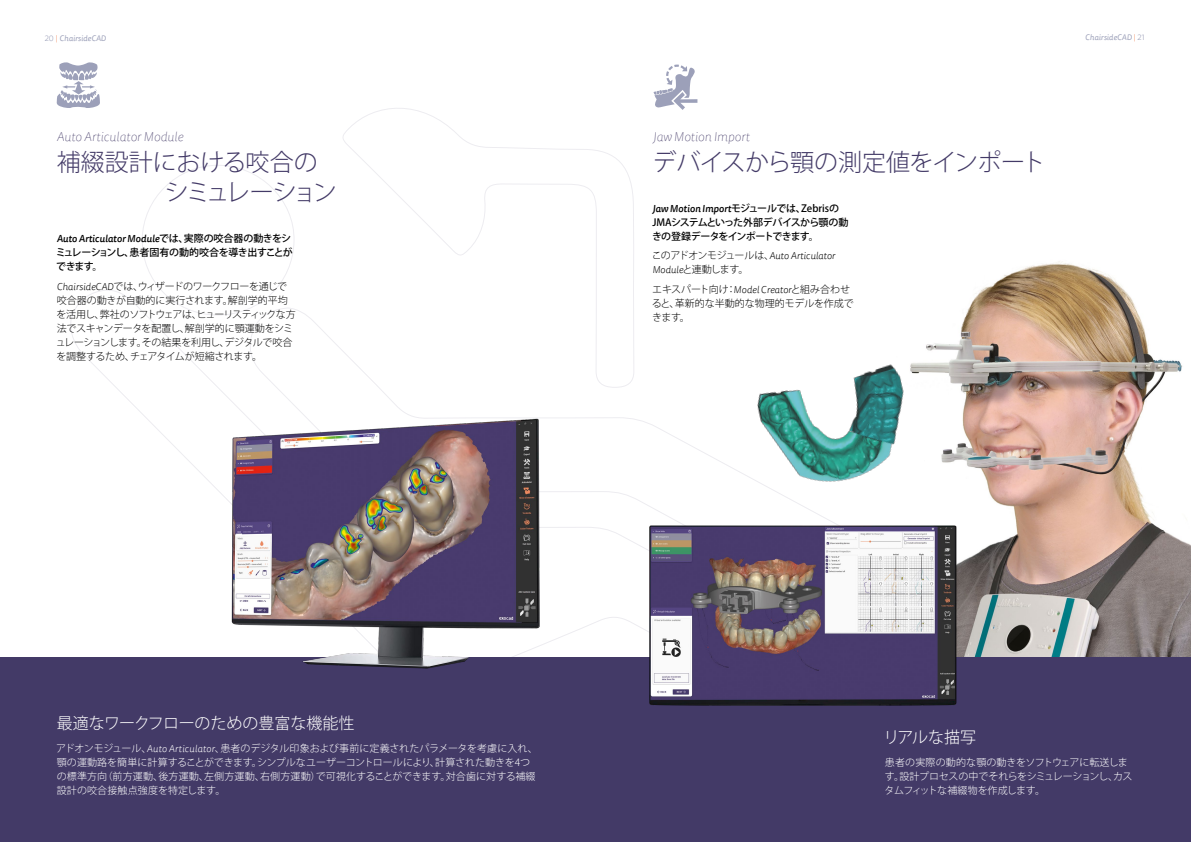
<style>
.page{position:relative;width:1191px;height:842px;background:#fff}
.page>*{position:absolute;margin:0;border:0;box-sizing:border-box;transform-origin:0 0}
.t1{font:300 24px/30px "Koz Go Pr 6 N";letter-spacing:-.02em;color:#433a67}
.t2{font:300 16px "Koz Go Pr 6 N";color:#fff}
.t3{font:italic 100 13px "Tisa Sans Pro";color:#433a67}
.t4{font:300 10px/14px "Koz Go Pro";letter-spacing:-.03em;color:#000}
.t5{font:300 10px/14px "Koz Go Pro";letter-spacing:-.005em;color:#fff}
.t6{font:500 10px/14px "Koz Go Pro";letter-spacing:-.06em;color:#000}
.t7{font:300 10px/14px "Koz Go Pro";letter-spacing:-.025em;color:#fff}
.t8{font:italic 500 10px "Tisa Sans Pro";color:#000}
.t9{font:italic 300 10px "Tisa Sans Pro";letter-spacing:-.005em;color:#000}
.t10{font:300 10px/14px "Koz Go Pro";color:#000}
.t11{font:italic 8px "Tisa Sans Pro";color:#9ca0b9}
.s1{font-weight:300;font-style:normal}
.s2{font-weight:300;font-style:normal;color:#f08a5f}
.s3{font-family:"Koz Go Pro";font-style:normal}
.s4{font-family:"Tisa Sans Pro";font-style:italic}
</style>
<div class="page">
<svg style="left:339px;top:108px;width:295px;height:280px"></svg>
<svg style="left:142px;top:165px;width:153px;height:151px"></svg>
<img style="left:926px;top:261px;width:265px;height:396px">
<div style="left:0;top:657px;width:1191px;height:185px;background:#433a67"></div>
<svg style="left:56px;top:62px;width:44px;height:46px"></svg>
<svg style="left:653px;top:65px;width:45px;height:45px"></svg>
<img style="left:723px;top:349px;width:224px;height:161px">
<img style="left:641px;top:522px;width:327px;height:184px">
<img style="left:209px;top:410px;width:355px;height:259px">
<p class="t11" style="left:45px;top:33px;width:63px"><span class="s1">20</span> <span class="s2">|</span> ChairsideCAD</p>
<p class="t11" style="left:1085px;top:32px;width:61px">ChairsideCAD <span class="s2">|</span> <span class="s1">21</span></p>
<h3 class="t3" style="left:57px;top:128px;width:128px">Auto Articulator Module</h3>
<h1 class="t1" style="left:165px;top:148px;width:174px;text-indent:-108px">補綴設計における咬合のシミュレーション</h1>
<p class="t8" style="left:57px;top:232px;width:236px">Auto Articulator Module<span class="s3">では、実際の咬合器の動きをシ</span></p>
<p class="t6" style="left:56px;top:246px;width:239px">ミュレーションし、患者固有の動的咬合を導き出すことができます。</p>
<p class="t4" style="left:56px;top:279px;width:242px"><span class="s4">ChairsideCAD</span>では、ウィザードのワークフローを通じで咬合器の動きが自動的に実行されます。解剖学的平均を活用し、弊社のソフトウェアは、ヒューリスティックな方法でスキャンデータを配置し、解剖学的に顎運動をシミュレーションします。その結果を利用し、デジタルで咬合を調整するため、チェアタイムが短縮されます。</p>
<h3 class="t3" style="left:653px;top:128px;width:98px">Jaw Motion Import</h3>
<h1 class="t1" style="left:652px;top:148px;width:395px">デバイスから顎の測定値をインポート</h1>
<p class="t8" style="left:652px;top:201px;width:188px">Jaw Motion Import<span class="s3">モジュールでは、Zebrisの</span></p>
<p class="t6" style="left:652px;top:215px;width:198px">JMAシステムといった外部デバイスから顎の動きの登録データをインポートできます。</p>
<p class="t9" style="left:651px;top:249px;width:185px"><span class="s3">このアドオンモジュールは、</span>Auto Articulator</p>
<p class="t4" style="left:652px;top:260px;width:199px;line-height:19.7px"><span class="s4">Module</span>と連動します。<br>エキスパート向け：<span class="s4">Model Creator</span>と組み合わせ</p>
<p class="t10" style="left:652px;top:296px;width:203px">ると、革新的な半動的な物理的モデルを作成できます。</p>
<h2 class="t2" style="left:57px;top:714px;width:299px">最適なワークフローのための豊富な機能性</h2>
<p class="t5" style="left:56px;top:741px;width:483px">アドオンモジュール、<span class="s4">Auto Articulator</span>、患者のデジタル印象および事前に定義されたパラメータを考慮に入れ、顎の運動路を簡単に計算することができます。シンプルなユーザーコントロールにより、計算された動きを4つの標準方向（前方運動、後方運動、左側方運動、右側方運動）で可視化することができます。対合歯に対する補綴設計の咬合接触点強度を特定します。</p>
<h2 class="t2" style="left:883px;top:728px;width:94px">リアルな描写</h2>
<p class="t7" style="left:884px;top:755px;width:250px">患者の実際の動的な顎の動きをソフトウェアに転送します。設計プロセスの中でそれらをシミュレーションし、カスタムフィットな補綴物を作成します。</p>
</div>
